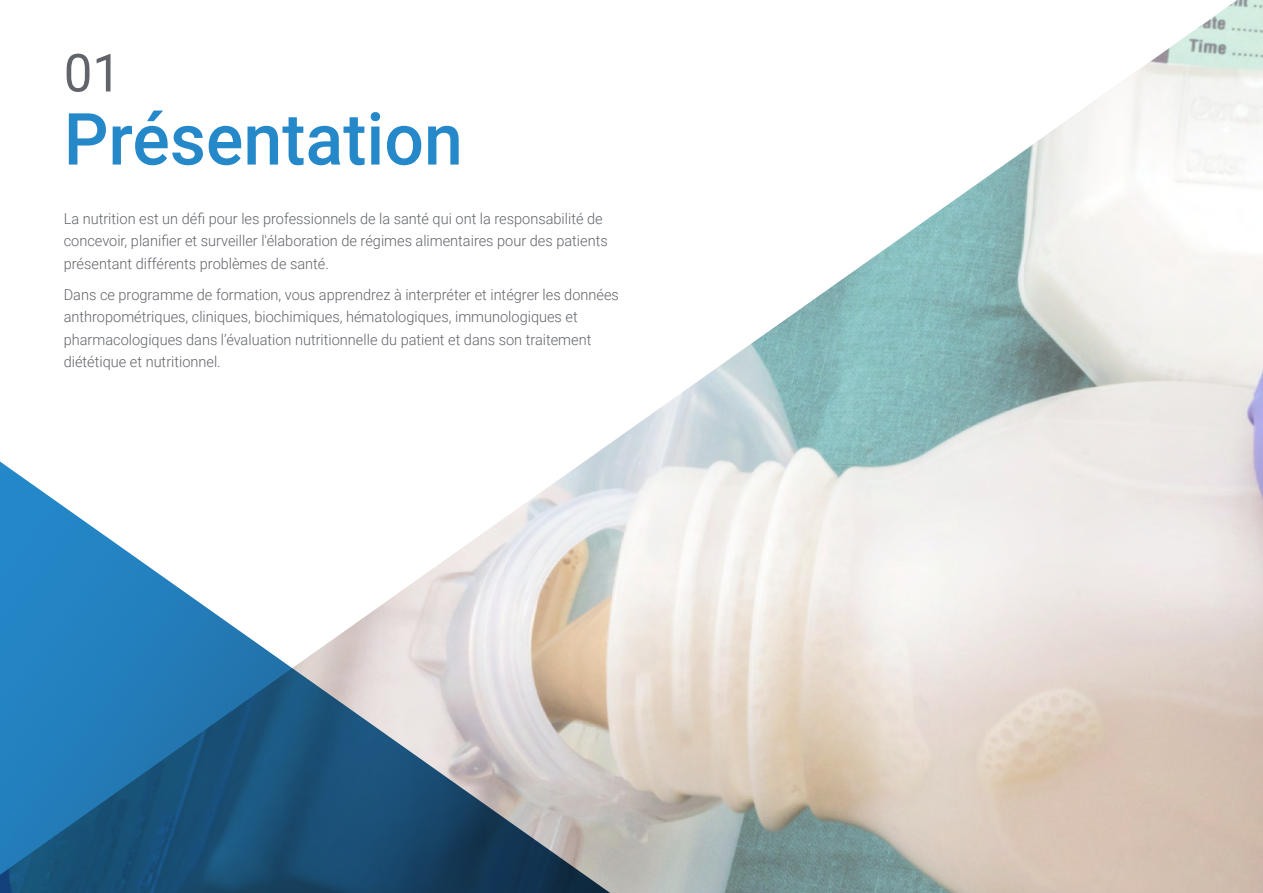
<style>
.page{position:relative;width:1263px;height:893px;background:#fff}
.page>*{position:absolute;margin:0;border:0;box-sizing:border-box;transform-origin:0 0}
.t1{font:500 72px "Roboto";color:#2488c9}
.t2{font:52.5px "Roboto";color:#61646a}
.t3{font:300 15px/22.5px "Roboto";color:#61646a}
</style>
<div class="page">
<img style="left:607px;top:0;width:656px;height:893px">
<svg style="left:0;top:446px;width:640px;height:447px"></svg>
<h2 class="t2" style="left:64px;top:36px;width:59px">01</h2>
<h1 class="t1" style="left:64px;top:89px;width:401px">Présentation</h1>
<p class="t3" style="left:64px;top:207px;width:545px">La nutrition est un défi pour les professionnels de la santé qui ont la responsabilité de concevoir, planifier et surveiller l'élaboration de régimes alimentaires pour des patients présentant différents problèmes de santé.</p>
<p class="t3" style="left:64px;top:283px;width:557px">Dans ce programme de formation, vous apprendrez à interpréter et intégrer les données anthropométriques, cliniques, biochimiques, hématologiques, immunologiques et pharmacologiques dans l’évaluation nutritionnelle du patient et dans son traitement diététique et nutritionnel.</p>
</div>
